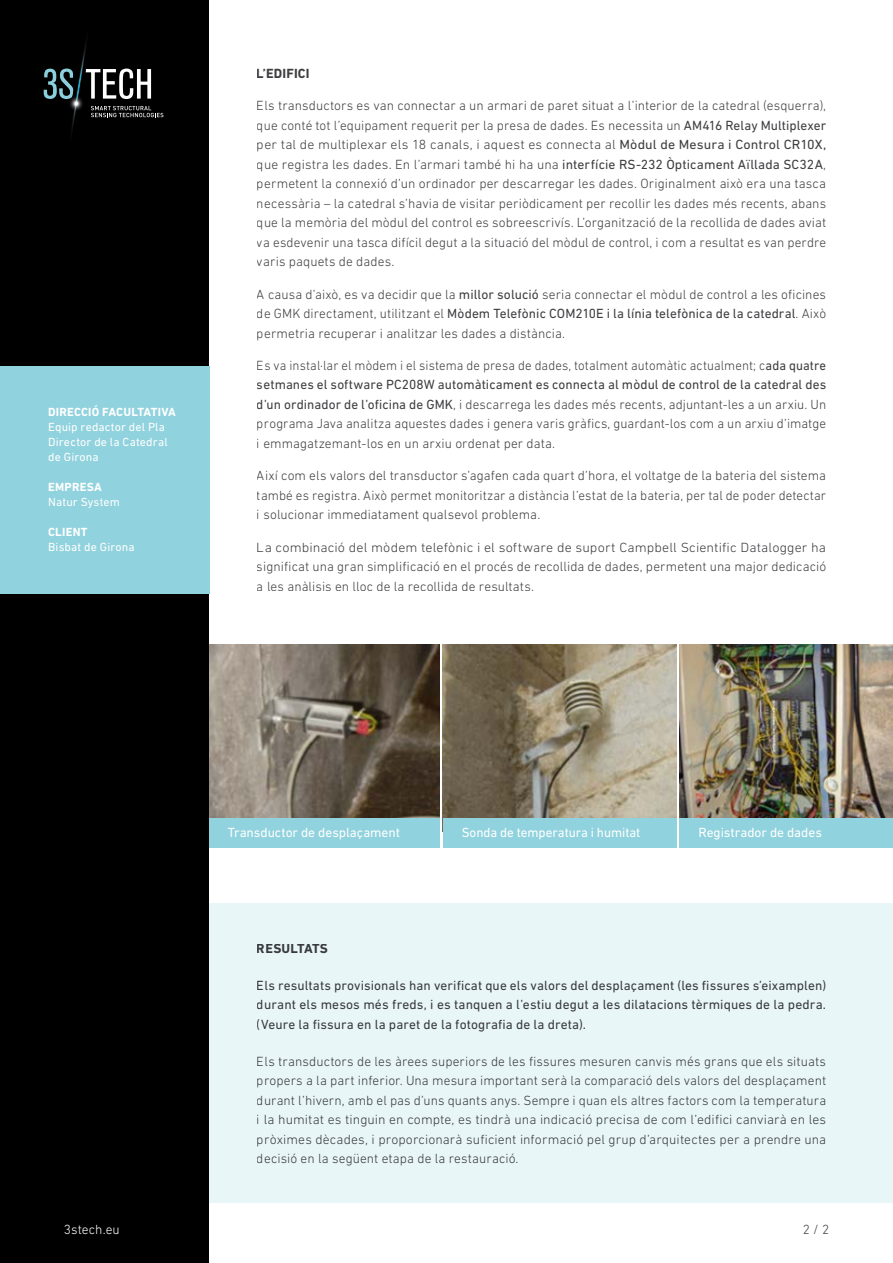
<style>
.page{position:relative;width:893px;height:1263px;background:#fff}
.page>*{position:absolute;margin:0;border:0;box-sizing:border-box;transform-origin:0 0}
.t1{font:300 13.5px/19.5px "DIN Next LT Pro";letter-spacing:.005em;color:#3e3d40;text-align:justify}
.t2{font:300 13.5px/19.5px "DIN Next LT Pro";letter-spacing:.005em;color:#3e3d40;text-align:justify;scale:.96 1}
.t3{font:13.5px/19.5px "DIN Next LT Pro";letter-spacing:.01em;color:#3e3d40;text-align:justify}
.t4{font:300 13.5px/19.5px "DIN Next LT Pro";letter-spacing:.005em;color:#3e3d40;text-align:justify;scale:1.05 1}
.t5{font:13.5px "DIN Next LT Pro";letter-spacing:-.005em;color:#fff}
.t6{font:700 13.5px "DIN Next LT Pro";letter-spacing:.01em;color:#3e3d40}
.t7{font:300 13.5px "DIN Next LT Pro";letter-spacing:.005em;color:#fff}
.t8{font:12px/15px "DIN Next LT Pro";letter-spacing:.01em;color:#fff}
.t9{font:700 12px "DIN Next LT Pro";letter-spacing:.015em;color:#fff}
.s1{font-weight:400}
</style>
<div class="page">
<div style="left:209px;top:902px;width:684px;height:300px;background:#e9f6f8"></div>
<div style="left:0;top:0;width:209px;height:1263px;background:#000"></div>
<svg style="left:44px;top:40px;width:119px;height:93px"></svg>
<img style="left:209px;top:645px;width:231px;height:173px">
<img style="left:443px;top:645px;width:234px;height:173px">
<img style="left:680px;top:645px;width:213px;height:173px">
<div style="left:209px;top:818px;width:231px;height:30px;background:#90d2dd"></div>
<div style="left:443px;top:818px;width:234px;height:30px;background:#90d2dd"></div>
<div style="left:680px;top:818px;width:213px;height:30px;background:#90d2dd"></div>
<div style="left:0;top:366px;width:209px;height:227px;background:#90d2dd"></div>
<p class="t9" style="left:48px;top:404px;width:129px">DIRECCIÓ FACULTATIVA</p>
<p class="t8" style="left:48px;top:419px;width:121px">Equip redactor del Pla<br>Director de la Catedral de Girona</p>
<p class="t9" style="left:48px;top:479px;width:55px">EMPRESA</p>
<p class="t8" style="left:48px;top:494px;width:73px">Natur System</p>
<p class="t9" style="left:48px;top:524px;width:41px">CLIENT</p>
<p class="t8" style="left:48px;top:539px;width:88px">Bisbat de Girona</p>
<p class="t6" style="left:257px;top:66px;width:54px">L’EDIFICI</p>
<p class="t1" style="left:257px;top:96px;width:571px">Els transductors es van connectar a un armari de paret situat a l’interior de la catedral (esquerra), que conté tot l’equipament requerit per la presa de dades. Es necessita un <span class="s1">AM416 Relay Multiplexer </span>per tal de multiplexar els 18 canals, i aquest es connecta al <span class="s1">Mòdul de Mesura i Control CR10X, </span>que registra les dades. En l’armari també hi ha una <span class="s1">interfície RS-232 Òpticament Aïllada SC32A</span>, permetent la connexió d’un ordinador per descarregar les dades. Originalment això era una tasca necessària – la catedral s’havia de visitar periòdicament per recollir les dades més recents, abans que la memòria del mòdul del control es sobreescrivís. L’organització de la recollida de dades aviat va esdevenir una tasca difícil degut a la situació del mòdul de control, i com a resultat es van perdre varis paquets de dades.</p>
<p class="t1" style="left:257px;top:284px;width:571px">A causa d’això, es va decidir que la <span class="s1">millor solució</span> seria connectar el mòdul de control a les oficines de GMK directament, utilitzant el <span class="s1">Mòdem Telefònic COM210E i la línia telefònica de la catedral</span>. Això permetria recuperar i analitzar les dades a distància.</p>
<p class="t2" style="left:257px;top:355px;width:595px">Es va instal·lar el mòdem i el sistema de presa de dades, totalment automàtic actualment; c<span class="s1">ada quatre setmanes el software PC208W automàticament es connecta al mòdul de control de la catedral des d’un ordinador de l’oficina de GMK</span>, i descarrega les dades més recents, adjuntant-les a un arxiu. Un programa Java analitza aquestes dades i genera varis gràfics, guardant-los com a un arxiu d’imatge i emmagatzemant-los en un arxiu ordenat per data.</p>
<p class="t1" style="left:257px;top:466px;width:571px">Així com els valors del transductor s’agafen cada quart d’hora, el voltatge de la bateria del sistema també es registra. Això permet monitoritzar a distància l’estat de la bateria, per tal de poder detectar i solucionar immediatament qualsevol problema.</p>
<p class="t4" style="left:257px;top:537px;width:544px">La combinació del mòdem telefònic i el software de suport Campbell Scientific Datalogger ha significat una gran simplificació en el procés de recollida de dades, permetent una major dedicació a les anàlisis en lloc de la recollida de resultats.</p>
<p class="t5" style="left:228px;top:824px;width:174px">Transductor de desplaçament</p>
<p class="t5" style="left:462px;top:824px;width:180px">Sonda de temperatura i humitat</p>
<p class="t5" style="left:698px;top:824px;width:125px">Registrador de dades</p>
<p class="t6" style="left:257px;top:941px;width:73px">RESULTATS</p>
<p class="t3" style="left:257px;top:975px;width:571px">Els resultats provisionals han verificat que els valors del desplaçament (les fissures s’eixamplen) durant els mesos més freds, i es tanquen a l’estiu degut a les dilatacions tèrmiques de la pedra. (Veure la fissura en la paret de la fotografia de la dreta).</p>
<p class="t1" style="left:257px;top:1051px;width:571px">Els transductors de les àrees superiors de les fissures mesuren canvis més grans que els situats propers a la part inferior. Una mesura important serà la comparació dels valors del desplaçament durant l’hivern, amb el pas d’uns quants anys. Sempre i quan els altres factors com la temperatura i la humitat es tinguin en compte, es tindrà una indicació precisa de com l’edifici canviarà en les pròximes dècades, i proporcionarà suficient informació pel grup d’arquitectes per a prendre una decisió en la següent etapa de la restauració.</p>
<p class="t7" style="left:64px;top:1221px;width:58px">3stech.eu</p>
<p class="t1" style="left:803px;top:1219px;width:28px">2 / 2</p>
</div>
